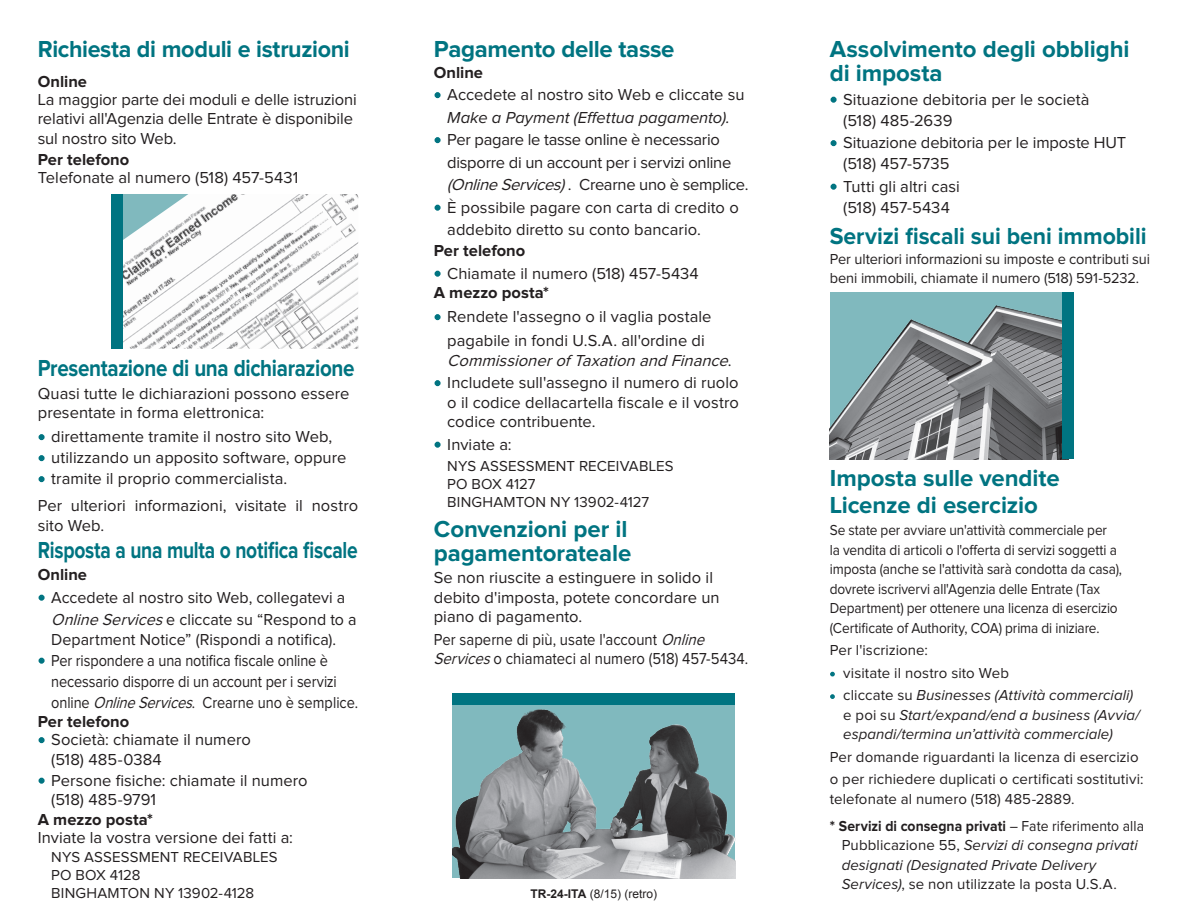
<style>
.page{position:relative;width:1188px;height:918px;background:#fff}
.page>*{position:absolute;margin:0;border:0;box-sizing:border-box;transform-origin:0 0}
.t1{font:700 24px/24px "Proxima Nova";letter-spacing:-.005em;color:#007481}
.t2{font:700 24px "Proxima Nova";letter-spacing:-.005em;color:#007481;scale:.8 1}
.t3{font:700 24px "Proxima Nova";letter-spacing:-.005em;color:#007481;scale:.86 1}
.t4{font:700 24px "Proxima Nova";letter-spacing:-.005em;color:#007481;scale:.96 1}
.Paragraph_Style_1{font:16.5px/19.5px "Proxima Nova";color:#231f20}
.Paragraph_Style_1-2{font:16.5px/21px "Proxima Nova";color:#231f20;scale:.88 1}
.Paragraph_Style_1-3{font:16.5px/19.5px "Proxima Nova";color:#231f20;scale:.9 1}
.t5{font:700 16.5px "Proxima Nova";color:#231f20}
.Paragraph_Style_1-4{font:italic 16.5px "Proxima Nova";color:#231f20}
.Paragraph_Style_1-5{font:15px/18px "Proxima Nova";letter-spacing:-.005em;color:#231f20}
.Paragraph_Style_1-6{font:15px/19.5px "Proxima Nova";letter-spacing:-.005em;color:#231f20;scale:.91 1}
.Paragraph_Style_1-7{font:italic 15px/19.5px "Proxima Nova";letter-spacing:.005em;color:#231f20}
.t6{font:700 15px "Proxima Nova";letter-spacing:.005em;color:#231f20}
.Paragraph_Style_1-8{font:15px "Proxima Nova";letter-spacing:.015em;color:#231f20}
.t7{font:12px "Arial";color:#231f20}
.s1{font-size:21px;color:#007481}
.s2{font-style:italic}
.s3{font-style:normal}
.s4{font-weight:700}
.s5{color:#007481}
.s6{font-style:normal;color:#007481}
.s7{font-weight:400}
</style>
<div class="page">
<svg style="left:435px;top:92px;width:6px;height:6px"></svg>
<svg style="left:435px;top:137px;width:6px;height:6px"></svg>
<svg style="left:435px;top:205px;width:6px;height:6px"></svg>
<svg style="left:435px;top:271px;width:6px;height:6px"></svg>
<svg style="left:435px;top:314px;width:6px;height:6px"></svg>
<svg style="left:435px;top:380px;width:6px;height:6px"></svg>
<svg style="left:435px;top:442px;width:6px;height:6px"></svg>
<svg style="left:831px;top:97px;width:6px;height:6px"></svg>
<svg style="left:831px;top:140px;width:6px;height:6px"></svg>
<svg style="left:831px;top:184px;width:6px;height:6px"></svg>
<svg style="left:830px;top:672px;width:5px;height:4px"></svg>
<svg style="left:830px;top:694px;width:5px;height:5px"></svg>
<svg style="left:39px;top:434px;width:6px;height:6px"></svg>
<svg style="left:39px;top:455px;width:6px;height:6px"></svg>
<svg style="left:39px;top:476px;width:6px;height:6px"></svg>
<svg style="left:39px;top:595px;width:6px;height:6px"></svg>
<svg style="left:39px;top:658px;width:6px;height:6px"></svg>
<svg style="left:39px;top:737px;width:6px;height:6px"></svg>
<svg style="left:39px;top:778px;width:6px;height:6px"></svg>
<img style="left:123px;top:194px;width:235px;height:155px">
<img style="left:452px;top:704px;width:283px;height:174px">
<div style="left:452px;top:693px;width:283px;height:11px;background:#007481"></div>
<img style="left:830px;top:293px;width:233px;height:166px">
<div style="left:1063px;top:293px;width:11px;height:166px;background:#007481"></div>
<svg style="left:123px;top:194px;width:65px;height:54px"></svg>
<div style="left:111px;top:194px;width:12px;height:155px;background:#007481"></div>
<p class="t1" style="left:38px;top:38px;width:313px">Richiesta di moduli e istruzioni</p>
<p class="t5" style="left:38px;top:74px;width:51px">Online</p>
<p class="Paragraph_Style_1" style="left:38px;top:90px;width:320px">La maggior parte dei moduli e delle istruzioni relativi all'Agenzia delle Entrate è disponibile sul nostro sito Web.</p>
<p class="t5" style="left:38px;top:152px;width:93px">Per telefono</p>
<p class="Paragraph_Style_1" style="left:38px;top:168px;width:262px">Telefonate al numero (518) 457-5431</p>
<p class="t3" style="left:38px;top:357px;width:370px">Presentazione di una dichiarazione</p>
<p class="Paragraph_Style_1" style="left:38px;top:384px;width:313px">Quasi tutte le dichiarazioni possono essere presentate in forma elettronica:</p>
<p class="Paragraph_Style_1" style="left:38px;top:428px;width:296px"><span class="s1">•</span> direttamente tramite il nostro sito Web,</p>
<p class="Paragraph_Style_1" style="left:38px;top:449px;width:310px"><span class="s1">•</span> utilizzando un apposito software, oppure</p>
<p class="Paragraph_Style_1" style="left:38px;top:470px;width:251px"><span class="s1">•</span> tramite il proprio commercialista.</p>
<p class="Paragraph_Style_1" style="left:38px;top:497px;width:322px">Per ulteriori informazioni, visitate il nostro sito Web.</p>
<p class="t2" style="left:38px;top:539px;width:401px">Risposta a una multa o notifica fiscale</p>
<p class="t5" style="left:38px;top:567px;width:51px">Online</p>
<p class="Paragraph_Style_1" style="left:51px;top:587px;width:307px;line-height:22.5px;text-indent:-14px"><span class="s1">•</span> Accedete al nostro sito Web, collegatevi a<br><span class="s2">Online Services</span>e cliccate su “Respond to a</p>
<p class="Paragraph_Style_1" style="left:51px;top:630px;width:286px">Department Notice” (Rispondi a notifica).</p>
<p class="Paragraph_Style_1-2" style="left:51px;top:650px;width:350px;text-indent:-14px"><span class="s1">•</span> Per rispondere a una notifica fiscale online è necessario disporre di un account per i servizi online <span class="s2">OnlineServices</span>. Crearne uno è semplice.</p>
<p class="t5" style="left:38px;top:714px;width:93px">Per telefono</p>
<p class="Paragraph_Style_1" style="left:51px;top:731px;width:201px;text-indent:-14px"><span class="s1">•</span> Società: chiamate il numero (518) 485-0384</p>
<p class="Paragraph_Style_1" style="left:51px;top:771px;width:258px;text-indent:-14px"><span class="s1">•</span> Persone fisiche: chiamate il numero (518) 485-9791</p>
<p class="t5" style="left:38px;top:812px;width:117px">A mezzo posta*</p>
<p class="Paragraph_Style_1" style="left:38px;top:828px;width:257px">Inviate la vostra versione dei fatti a:</p>
<p class="Paragraph_Style_1-5" style="left:51px;top:849px;width:228px">NYS ASSESSMENT RECEIVABLES</p>
<p class="Paragraph_Style_1-5" style="left:51px;top:867px;width:91px">PO BOX 4128</p>
<p class="Paragraph_Style_1-8" style="left:51px;top:886px;width:204px">BINGHAMTON NY 13902-4128</p>
<p class="t1" style="left:434px;top:38px;width:242px">Pagamento delle tasse</p>
<p class="t5" style="left:434px;top:65px;width:51px">Online</p>
<p class="Paragraph_Style_1" style="left:434px;top:84px;width:312px;line-height:22.5px;text-align:center"><span class="s1">•</span> Accedete al nostro sito Web e cliccate su<br><span class="s2">Make a Payment (Effettua pagamento).</span></p>
<p class="Paragraph_Style_1" style="left:447px;top:129px;width:303px;line-height:22.5px;text-indent:-14px"><span class="s1">•</span> Per pagare le tasse online è necessario disporre di un account per i servizi online <span class="s2">(Online Services)</span>. Crearne uno è semplice.</p>
<p class="Paragraph_Style_1" style="left:447px;top:197px;width:293px;line-height:22.5px;text-indent:-14px"><span class="s1">•</span> È possibile pagare con carta di credito o addebito diretto su conto bancario.</p>
<p class="t5" style="left:434px;top:243px;width:93px">Per telefono</p>
<p class="Paragraph_Style_1" style="left:434px;top:264px;width:267px"><span class="s1">•</span> Chiamate il numero (518) 457-5434</p>
<p class="t5" style="left:434px;top:285px;width:117px">A mezzo posta*</p>
<p class="Paragraph_Style_1" style="left:434px;top:305px;width:279px;line-height:24px;text-align:center"><span class="s1">•</span> Rendete l'assegno o il vaglia postale pagabile in fondi U.S.A. all'ordine di</p>
<p class="Paragraph_Style_1-4" style="left:447px;top:353px;width:287px">Commissionerof Taxation and Finance<span class="s3">.</span></p>
<p class="Paragraph_Style_1" style="left:447px;top:374px;width:293px;text-align:justify;text-indent:-14px"><span class="s1">•</span> Includete sull'assegno il numero di ruolo o il codice dellacartella fiscale e il vostro codice contribuente.</p>
<p class="Paragraph_Style_1" style="left:434px;top:435px;width:79px"><span class="s1">•</span> Inviate a:</p>
<p class="Paragraph_Style_1-5" style="left:447px;top:457px;width:228px">NYS ASSESSMENT RECEIVABLES<br>PO BOX 4127<br>BINGHAMTON NY 13902-4127</p>
<p class="t1" style="left:434px;top:518px;width:199px">Convenzioni per il pagamentorateale</p>
<p class="Paragraph_Style_1" style="left:434px;top:569px;width:287px">Se non riuscite a estinguere in solido il debito d'imposta, potete concordare un piano di pagamento.</p>
<p class="Paragraph_Style_1-3" style="left:434px;top:630px;width:351px">Per saperne di più, usate l'account <span class="s2">Online<br>Services</span>o chiamateci al numero (518) 457-5434.</p>
<p class="t7" style="left:531px;top:886px;width:128px"><span class="s4">TR-24-ITA</span> (8/15) (retro)</p>
<p class="t1" style="left:830px;top:38px;width:301px">Assolvimento degli obblighi di imposta</p>
<p class="Paragraph_Style_1" style="left:843px;top:89px;width:248px;line-height:21px;text-indent:-14px"><span class="s1">•</span> Situazione debitoria per le società (518) 485-2639</p>
<p class="Paragraph_Style_1" style="left:843px;top:133px;width:285px;line-height:21px;text-indent:-14px"><span class="s1">•</span> Situazione debitoria per le imposte HUT (518) 457-5735</p>
<p class="Paragraph_Style_1" style="left:830px;top:176px;width:132px;line-height:21px;text-align:center"><span class="s1">•</span> Tutti gli altri casi (518) 457-5434</p>
<p class="t4" style="left:830px;top:225px;width:331px">Servizi fiscali sui beni immobili</p>
<p class="Paragraph_Style_1-5" style="left:830px;top:250px;width:322px;line-height:19.5px">Per ulteriori informazioni su imposte e contributi sui beni immobili, chiamate il numero (518) 591-5232.</p>
<p class="t1" style="left:830px;top:467px;width:231px">Imposta sulle vendite</p>
<p class="t1" style="left:830px;top:494px;width:210px">Licenze di esercizio</p>
<p class="Paragraph_Style_1-6" style="left:830px;top:521px;width:323px">Se state per avviare un'attività commerciale per<br>la vendita di articoli o l'offerta di servizi soggetti a imposta (anche se l'attività sarà condotta da casa), dovrete iscrivervi all'Agenzia delle Entrate (Tax Department) per ottenere una licenza di esercizio (Certificate of Authority, COA) prima di iniziare.</p>
<p class="Paragraph_Style_1-5" style="left:830px;top:642px;width:100px">Per l'iscrizione:</p>
<p class="Paragraph_Style_1-5" style="left:830px;top:664px;width:181px"><span class="s5">•</span> visitate il nostro sito Web</p>
<p class="Paragraph_Style_1-7" style="left:843px;top:686px;width:298px;text-indent:-14px"><span class="s6">•</span> <span class="s3">cliccate su</span> Businesses (Attività commerciali) <span class="s3">e poi su</span> Start/expand/end a business (Avvia/ espandi/termina un’attività commerciale)</p>
<p class="Paragraph_Style_1-5" style="left:830px;top:746px;width:315px;line-height:22.5px">Per domande riguardanti la licenza di esercizio o per richiedere duplicati o certificati sostitutivi:</p>
<p class="Paragraph_Style_1-5" style="left:830px;top:790px;width:246px">telefonate al numero (518) 485-2889.</p>
<p class="t6" style="left:830px;top:819px;width:316px">* Servizi di consegna privati <span class="s7">– Fate riferimento alla</span></p>
<p class="Paragraph_Style_1-7" style="left:842px;top:836px;width:298px"><span class="s3">Pubblicazione 55,</span> Servizi di consegna privati designati (Designated Private Delivery<br>Services)<span class="s3">, se non utilizzate la posta U.S.A.</span></p>
</div>
